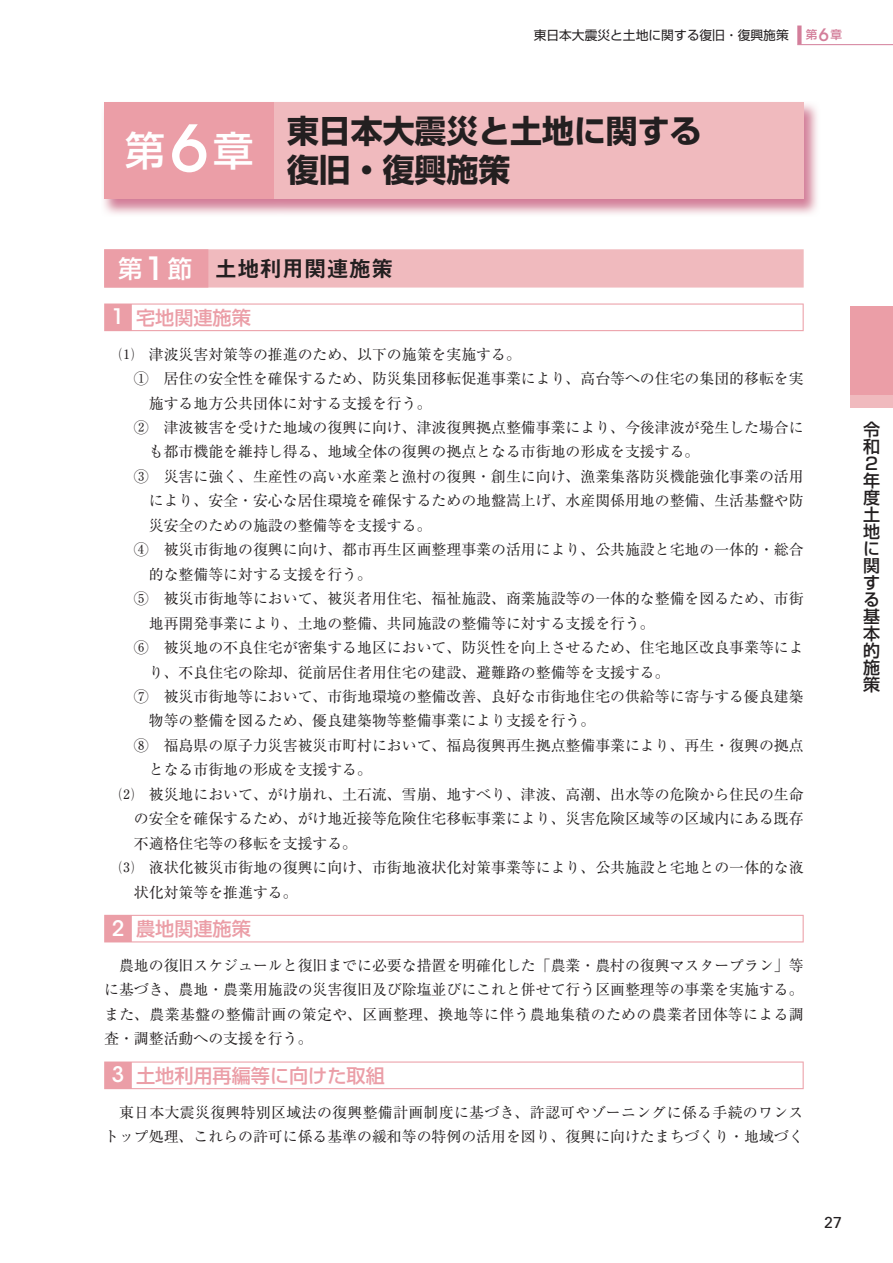
<style>
.page{position:relative;width:893px;height:1263px;background:#fff}
.page>*{position:absolute;margin:0;border:0;box-sizing:border-box;transform-origin:0 0}
.t1{font:500 40.35px "Shin Go Pro";color:#fff}
.t2{font:700 31.95px/38.2px "Shin Go Pro";color:#231f20}
.t3{font:22.35px "Midashi Go Pro MB31";color:#231f20}
.t4{font:500 19.2px "Shin Go Pro";color:#eb9ea7}
.t5{font:500 16.95px/17px "Shin Go Pro";color:#231f20;text-align:justify}
.t6{font:15.9px "Univers LT Std";color:#231f20}
.t7{font:14.85px/24.5px "Ryumin Pro";color:#231f20;text-align:justify}
.t8{font:14.85px/24.5px "Ryumin Pro";letter-spacing:.025em;color:#231f20;text-align:right}
.t9{font:12.75px "Shin Go Pro";color:#231f20}
.t10{font:500 11.7px "Shin Go Pro";color:#d37e9a}
.s1{font-family:"ITC Avant Garde Std";font-size:16.95px}
.s2{font-family:"ITC Avant Garde Std";font-size:63.75px}
.s3{font-family:"Shin Go Pro";font-weight:500;font-size:24.45px;color:#fff}
.s4{font-family:"ITC Avant Garde Std";font-weight:500;font-size:31.95px;color:#fff}
.s5{font-family:"ITC Avant Garde Std";font-size:21.3px;color:#fff}
</style>
<div class="page">
<div style="left:104px;top:249px;width:700px;height:39px;background:#f0babe"></div>
<div style="left:104px;top:249px;width:104px;height:39px;background:#eb9ea7"></div>
<div style="left:104px;top:303px;width:700px;height:28px;background:linear-gradient(to bottom,#eb9ea7,#eb9ea7)"></div>
<div style="left:132px;top:305px;width:671px;height:25px;background:#fff"></div>
<div style="left:104px;top:915px;width:700px;height:27px;background:#eb9ea7"></div>
<div style="left:132px;top:916px;width:671px;height:25px;background:#fff"></div>
<div style="left:104px;top:1061px;width:700px;height:28px;background:#eb9ea7"></div>
<div style="left:132px;top:1062px;width:671px;height:26px;background:#fff"></div>
<img style="left:103px;top:104px;width:714px;height:110px">
<div style="left:104px;top:102px;width:170px;height:97px;background:#eb9ea7"></div>
<div style="left:274px;top:102px;width:530px;height:97px;background:#f0babe"></div>
<div style="left:850px;top:306px;width:43px;height:89px;background:#eb9ea7"></div>
<div style="left:850px;top:395px;width:43px;height:13px;background:#f0babe"></div>
<svg style="left:797px;top:26px;width:4px;height:18px"></svg>
<hr style="left:797px;top:44px;width:96px;height:1px;background:#d37e9a">
<p class="t9" style="left:534px;top:25px;width:257px">東日本大震災と土地に関する復旧・復興施策</p>
<p class="t10" style="left:806px;top:25px;width:38px">第<span class="s1">6</span>章</p>
<h1 class="t1" style="left:125px;top:117px;width:130px">第<span class="s2">6</span>章</h1>
<h2 class="t2" style="left:287px;top:109px;width:416px">東日本大震災と土地に関する復旧・復興施策</h2>
<h3 class="t3" style="left:118px;top:251px;width:277px"><span class="s3">第</span><span class="s4">1</span><span class="s3">節</span> 土地利用関連施策</h3>
<p class="t4" style="left:112px;top:302px;width:141px"><span class="s5">1</span> 宅地関連施策</p>
<p class="t7" style="left:119px;top:341px;width:403px">⑴　津波災害対策等の推進のため、以下の施策を実施する。</p>
<p class="t7" style="left:134px;top:365px;width:671px">①　居住の安全性を確保するため、防災集団移転促進事業により、高台等への住宅の集団的移転を実</p>
<p class="t7" style="left:149px;top:390px;width:284px">施する地方公共団体に対する支援を行う。</p>
<p class="t7" style="left:134px;top:414px;width:671px">②　津波被害を受けた地域の復興に向け、津波復興拠点整備事業により、今後津波が発生した場合に</p>
<p class="t7" style="left:149px;top:439px;width:552px">も都市機能を維持し得る、地域全体の復興の拠点となる市街地の形成を支援する。</p>
<p class="t7" style="left:134px;top:463px;width:671px">③　災害に強く、生産性の高い水産業と漁村の復興・創生に向け、漁業集落防災機能強化事業の活用</p>
<p class="t7" style="left:149px;top:488px;width:656px">により、安全・安心な居住環境を確保するための地盤嵩上げ、水産関係用地の整備、生活基盤や防</p>
<p class="t7" style="left:149px;top:512px;width:284px">災安全のための施設の整備等を支援する。</p>
<p class="t7" style="left:134px;top:536px;width:671px">④　被災市街地の復興に向け、都市再生区画整理事業の活用により、公共施設と宅地の一体的・総合</p>
<p class="t7" style="left:149px;top:561px;width:225px">的な整備等に対する支援を行う。</p>
<p class="t7" style="left:134px;top:585px;width:671px">⑤　被災市街地等において、被災者用住宅、福祉施設、商業施設等の一体的な整備を図るため、市街</p>
<p class="t7" style="left:149px;top:610px;width:507px">地再開発事業により、土地の整備、共同施設の整備等に対する支援を行う。</p>
<p class="t7" style="left:134px;top:634px;width:671px">⑥　被災地の不良住宅が密集する地区において、防災性を向上させるため、住宅地区改良事業等によ</p>
<p class="t7" style="left:149px;top:659px;width:522px">り、不良住宅の除却、従前居住者用住宅の建設、避難路の整備等を支援する。</p>
<p class="t7" style="left:134px;top:683px;width:671px">⑦　被災市街地等において、市街地環境の整備改善、良好な市街地住宅の供給等に寄与する優良建築</p>
<p class="t7" style="left:149px;top:708px;width:448px">物等の整備を図るため、優良建築物等整備事業により支援を行う。</p>
<p class="t7" style="left:134px;top:732px;width:671px">⑧　福島県の原子力災害被災市町村において、福島復興再生拠点整備事業により、再生・復興の拠点</p>
<p class="t7" style="left:149px;top:757px;width:225px">となる市街地の形成を支援する。</p>
<p class="t7" style="left:119px;top:781px;width:686px">⑵　被災地において、がけ崩れ、土石流、雪崩、地すべり、津波、高潮、出水等の危険から住民の生命</p>
<p class="t7" style="left:134px;top:805px;width:671px">の安全を確保するため、がけ地近接等危険住宅移転事業により、災害危険区域等の区域内にある既存</p>
<p class="t7" style="left:134px;top:830px;width:225px">不適格住宅等の移転を支援する。</p>
<p class="t7" style="left:119px;top:854px;width:686px">⑶　液状化被災市街地の復興に向け、市街地液状化対策事業等により、公共施設と宅地との一体的な液</p>
<p class="t7" style="left:134px;top:879px;width:165px">状化対策等を推進する。</p>
<p class="t4" style="left:112px;top:913px;width:141px"><span class="s5">2</span> 農地関連施策</p>
<p class="t7" style="left:104px;top:952px;width:701px;text-indent:15px">農地の復旧スケジュールと復旧までに必要な措置を明確化した「農業・農村の復興マスタープラン」等に基づき、農地・農業用施設の災害復旧及び除塩並びにこれと併せて行う区画整理等の事業を実施する。また、農業基盤の整備計画の策定や、区画整理、換地等に伴う農地集積のための農業者団体等による調査・調整活動への支援を行う。</p>
<p class="t4" style="left:112px;top:1059px;width:275px"><span class="s5">3</span> 土地利用再編等に向けた取組</p>
<p class="t8" style="left:104px;top:1099px;width:701px">東日本大震災復興特別区域法の復興整備計画制度に基づき、許認可やゾーニングに係る手続のワンストップ処理、これらの許可に係る基準の緩和等の特例の活用を図り、復興に向けたまちづくり・地域づく</p>
<p class="t5" style="left:863px;top:419px;width:18px">令和2年度土地に関する基本的施策</p>
<p class="t6" style="left:824px;top:1213px;width:19px">27</p>
</div>
